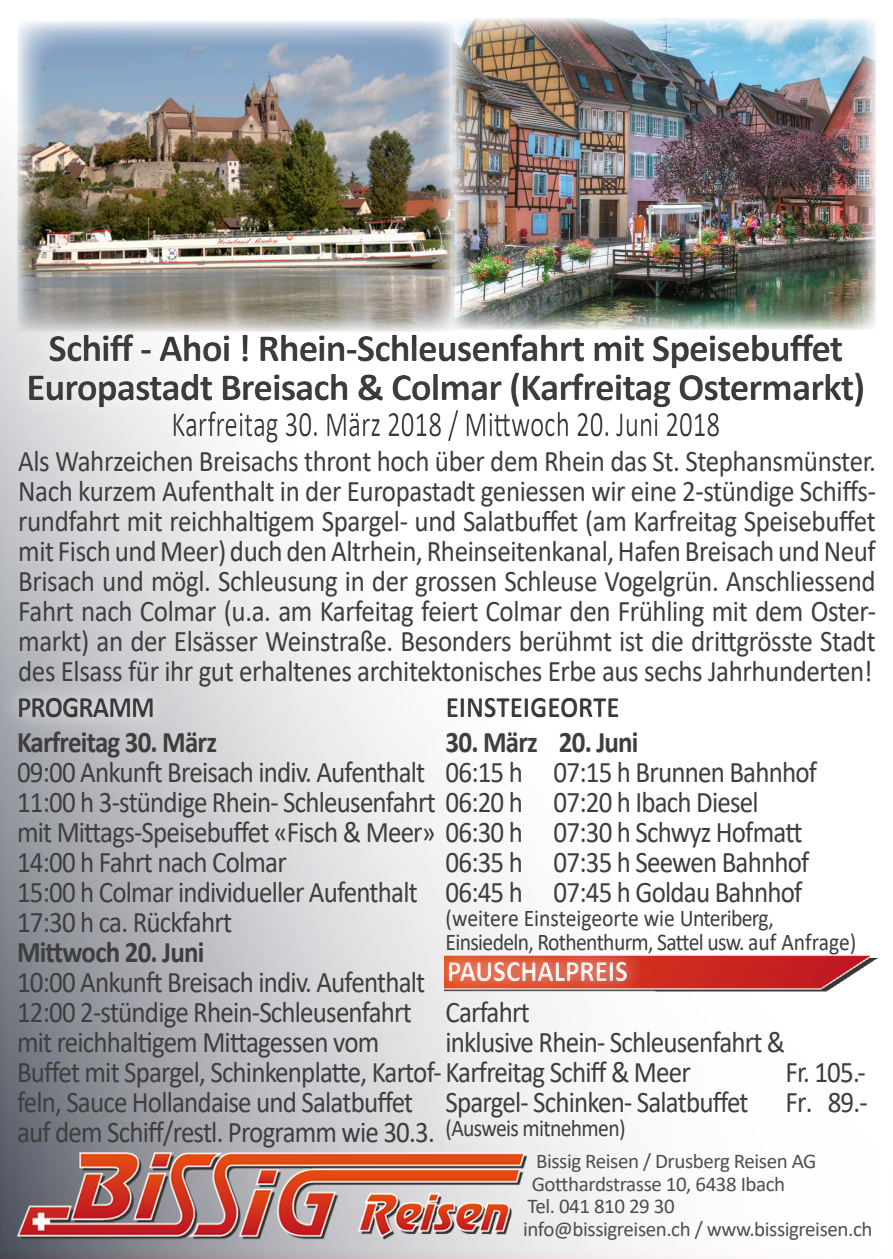
<style>
.page{position:relative;width:893px;height:1259px;background:#fff}
.page>*{position:absolute;margin:0;border:0;box-sizing:border-box;transform-origin:0 0}
.t1{font:700 39px/39px "Calibri";letter-spacing:-.025em;color:#3e3e3f;text-align:center}
.t2{font:36px "Calibri";color:#3e3e3f;scale:.75 1}
.t3{font:30px/30px "Calibri";letter-spacing:-.03em;color:#3e3e3f;scale:.9 1}
.t4{font:700 30px "Calibri";letter-spacing:-.03em;color:#3e3e3f;scale:.9 1}
.t5{font:700 30px "Calibri";color:#fff;scale:.9 1}
.t6{font:700 30px "Calibri";color:#3e3e3f;scale:.9 1}
.t7{font:24px "Calibri";letter-spacing:-.03em;color:#3e3e3f;scale:.9 1}
.t8{font:24px "Calibri";letter-spacing:-.01em;color:#3e3e3f;scale:.9 1}
.t9{font:21px "Calibri";letter-spacing:-.02em;color:#3e3e3f}
</style>
<div class="page">
<div style="left:0;top:0;width:893px;height:1259px;background:#f00;opacity:.5"></div>
<img style="left:18px;top:1152px;width:509px;height:87px">
<img style="left:453px;top:18px;width:423px;height:299px">
<div style="left:428px;top:983px;width:455px;height:172px;background:#fff"></div>
<div style="left:10px;top:317px;width:872px;height:144px;background:#fff;opacity:.75"></div>
<div style="left:4px;top:319px;width:889px;height:132px;background:#231f20;opacity:.5"></div>
<img style="left:17px;top:21px;width:437px;height:311px">
<img style="left:656px;top:947px;width:221px;height:45px">
<div style="left:430px;top:943px;width:215px;height:57px;background:#f6f6f6"></div>
<div style="left:429px;top:947px;width:227px;height:50px;background:#231f20;opacity:.5"></div>
<div style="left:428px;top:679px;width:209px;height:57px;background:#fff"></div>
<div style="left:427px;top:683px;width:220px;height:51px;background:#231f20;opacity:.5"></div>
<div style="left:0;top:679px;width:172px;height:57px;background:#fff;opacity:.75"></div>
<div style="left:2px;top:683px;width:182px;height:50px;background:#231f20;opacity:.5"></div>
<h1 class="t1" style="left:26px;top:328px;width:841px">Schiff - Ahoi ! Rhein-Schleusenfahrt mit Speisebuffet<br>Europastadt Breisach &amp; Colmar (Karfreitag Ostermarkt)</h1>
<p class="t2" style="left:171px;top:399px;width:733px">Karfreitag 30. März 2018 / Mittwoch 20. Juni 2018</p>
<p class="t3" style="left:18px;top:445px;width:955px;text-align:justify">Als Wahrzeichen Breisachs thront hoch über dem Rhein das St. Stephansmünster.<br>Nach kurzem Aufenthalt in der Europastadt geniessen wir eine 2-stündige Schiffs&shy;rundfahrt mit reichhaltigem Spargel- und Salatbuffet (am Karfreitag Speisebuffet mit Fisch und Meer) duch den Altrhein, Rheinseitenkanal, Hafen Breisach und Neuf Brisach und mögl. Schleusung in der grossen Schleuse Vogelgrün. Anschliessend Fahrt nach Colmar (u.a. am Karfeitag feiert Colmar den Frühling mit dem Oster&shy;markt) an der Elsässer Weinstraße. Besonders berühmt ist die drittgrösste Stadt des Elsass für ihr gut erhaltenes architektonisches Erbe aus sechs Jahrhunderten!</p>
<p class="t4" style="left:17px;top:685px;width:155px">PROGRAMM</p>
<p class="t6" style="left:446px;top:685px;width:195px">EINSTEIGEORTE</p>
<p class="t4" style="left:17px;top:720px;width:224px">Karfreitag 30. März</p>
<p class="t3" style="left:17px;top:756px;width:455px">09:00 Ankunft Breisach indiv. Aufenthalt</p>
<p class="t4" style="left:446px;top:720px;width:216px">30. März 20. Juni</p>
<p class="t3" style="left:446px;top:756px;width:414px">06:15 h 07:15 h Brunnen Bahnhof</p>
<p class="t3" style="left:17px;top:786px;width:825px">11:00 h 3-stündige Rhein- Schleusenfahrt 06:20 h 07:20 h Ibach Diesel</p>
<p class="t3" style="left:17px;top:816px;width:874px">mit Mittags-Speisebuffet «Fisch &amp; Meer» 06:30 h 07:30 h Schwyz Hofmatt</p>
<p class="t3" style="left:446px;top:846px;width:406px">06:35 h 07:35 h Seewen Bahnhof<br>06:45 h 07:45 h Goldau Bahnhof</p>
<p class="t8" style="left:446px;top:901px;width:366px">(weitere Einsteigeorte wie Unteriberg,</p>
<p class="t7" style="left:446px;top:925px;width:458px">Einsiedeln, Rothenthurm, Sattel usw. auf Anfrage)</p>
<p class="t3" style="left:17px;top:846px;width:301px">14:00 h Fahrt nach Colmar</p>
<p class="t3" style="left:17px;top:876px;width:447px">15:00 h Colmar individueller Aufenthalt</p>
<p class="t3" style="left:17px;top:906px;width:240px">17:30 h ca. Rückfahrt</p>
<p class="t4" style="left:17px;top:930px;width:210px">Mittwoch 20. Juni</p>
<p class="t3" style="left:17px;top:966px;width:455px">10:00 Ankunft Breisach indiv. Aufenthalt</p>
<p class="t3" style="left:17px;top:996px;width:750px">12:00 2-stündige Rhein-Schleusenfahrt<br>mit reichhaltigem Mittagessen vom<br>Buffet mit Spargel, Schinkenplatte, Kartof- Karfreitag Schiff &amp; Meer feln, Sauce Hollandaise und Salatbuffet<br>auf dem Schiff/restl. Programm wie 30.3.</p>
<p class="t5" style="left:447px;top:950px;width:202px">PAUSCHALPREIS</p>
<p class="t3" style="left:445px;top:996px;width:95px">Carfahrt</p>
<p class="t3" style="left:445px;top:1026px;width:379px">inklusive Rhein- Schleusenfahrt &amp;</p>
<p class="t3" style="left:786px;top:1056px;width:91px">Fr. 105.-</p>
<p class="t3" style="left:445px;top:1086px;width:471px">Spargel- Schinken- Salatbuffet Fr. 89.-</p>
<p class="t7" style="left:445px;top:1111px;width:202px">(Ausweis mitnehmen)</p>
<p class="t9" style="left:536px;top:1146px;width:282px">Bissig Reisen / Drusberg Reisen AG</p>
<p class="t9" style="left:532px;top:1169px;width:255px">Gotthardstrasse 10, 6438 Ibach</p>
<p class="t9" style="left:527px;top:1191px;width:149px">Tel. 041 810 29 30</p>
<p class="t9" style="left:523px;top:1214px;width:351px">info@bissigreisen.ch / www.bissigreisen.ch</p>
</div>
